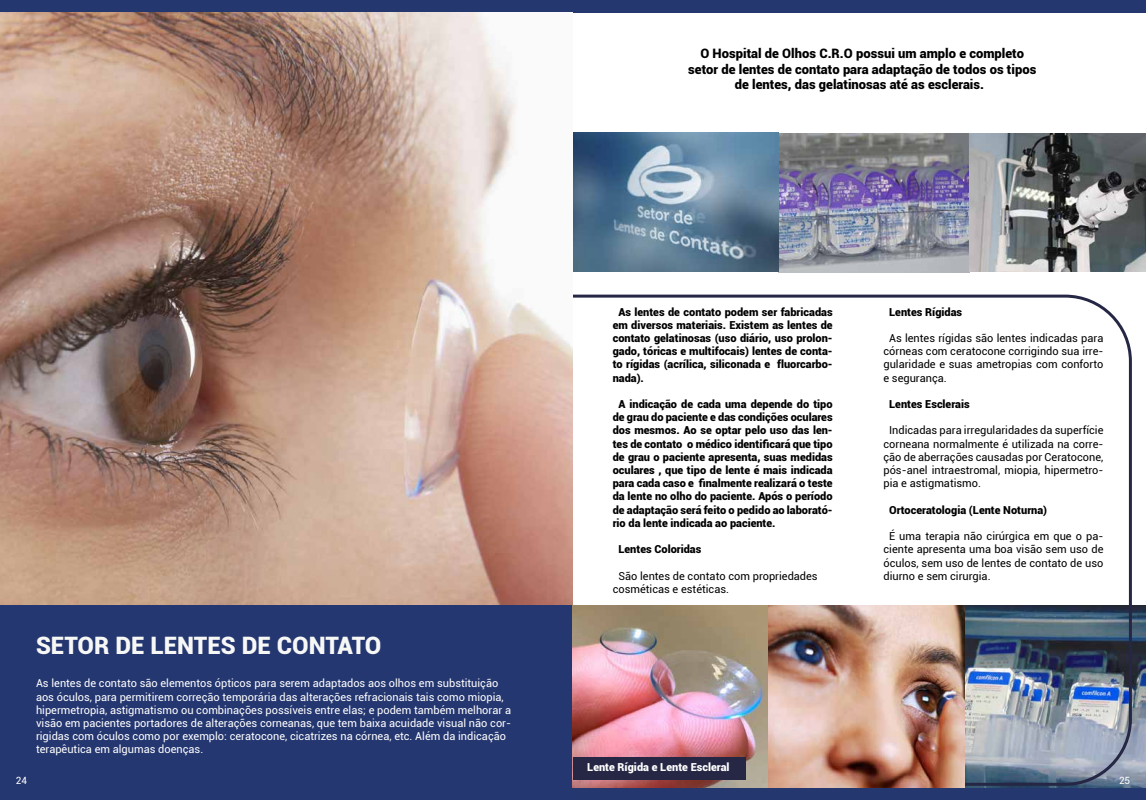
<style>
.page{position:relative;width:1146px;height:800px;background:#fff}
.page>*{position:absolute;margin:0;border:0;box-sizing:border-box;transform-origin:0 0}
.t1{font:900 24px "Roboto";color:#f7f8f6}
.t2{font:900 13px/15.6px "Roboto";color:#000;text-align:center}
.t3{font:900 11px/13.2px "Roboto";color:#000;text-align:justify}
.t4{font:11px/13.2px "Roboto";color:#000;text-align:justify}
.t5{font:11px/13.2px "Roboto";color:#fff}
.t6{font:900 11px "Roboto";color:#fff}
.t7{font:10px "Roboto";color:#fff}
</style>
<div class="page">
<div style="left:0;top:0;width:1145px;height:13px;background:#24386f"></div>
<div style="left:0;top:787px;width:1145px;height:12px;background:#24386f"></div>
<img style="left:964px;top:605px;width:181px;height:182px">
<img style="left:778px;top:133px;width:367px;height:139px">
<svg style="left:969px;top:133px;width:176px;height:138px;background:#797c7e"></svg>
<svg style="left:573px;top:133px;width:205px;height:139px;background:#63829b"></svg>
<img style="left:0;top:13px;width:573px;height:592px">
<div style="left:0;top:605px;width:573px;height:194px;background:#253770"></div>
<img style="left:573px;top:605px;width:195px;height:182px">
<img style="left:768px;top:605px;width:196px;height:182px">
<div style="left:573px;top:757px;width:172px;height:23px;background:#252745"></div>
<p class="t2" style="left:688px;top:45px;width:349px">O Hospital de Olhos C.R.O possui um amplo e completo setor de lentes de contato para adaptação de todos os tipos de lentes, das gelatinosas até as esclerais.</p>
<h1 class="t1" style="left:36px;top:628px;width:347px">SETOR DE LENTES DE CONTATO</h1>
<p class="t5" style="left:36px;top:676px;width:476px">As lentes de contato são elementos ópticos para serem adaptados aos olhos em substituição aos óculos, para permitirem correção temporária das alterações refracionais tais como miopia, hipermetropia, astigmatismo ou combinações possíveis entre elas; e podem também melhorar a visão em pacientes portadores de alterações corneanas, que tem baixa acuidade visual não cor&shy;rigidas com óculos como por exemplo: ceratocone, cicatrizes na córnea, etc. Além da indicação terapêutica em algumas doenças.</p>
<p class="t3" style="left:612px;top:304px;width:221px;text-indent:6px">As lentes de contato podem ser fabricadas em diversos materiais. Existem as lentes de contato gelatinosas (uso diário, uso prolon&shy;gado, tóricas e multifocais) lentes de conta&shy;to rígidas (acrílica, siliconada e fluorcarbo&shy;nada).</p>
<p class="t3" style="left:612px;top:397px;width:221px;text-indent:6px">A indicação de cada uma depende do tipo de grau do paciente e das condições oculares dos mesmos. Ao se optar pelo uso das len&shy;tes de contato o médico identificará que tipo de grau o paciente apresenta, suas medidas oculares , que tipo de lente é mais indicada para cada caso e finalmente realizará o teste da lente no olho do paciente. Após o período de adaptação será feito o pedido ao laborató&shy;rio da lente indicada ao paciente.</p>
<p class="t3" style="left:618px;top:542px;width:85px">Lentes Coloridas</p>
<p class="t4" style="left:612px;top:568px;width:206px;text-indent:6px">São lentes de contato com propriedades cosméticas e estéticas.</p>
<p class="t3" style="left:889px;top:304px;width:75px">Lentes Rígidas</p>
<p class="t4" style="left:883px;top:331px;width:221px;text-indent:6px">As lentes rígidas são lentes indicadas para córneas com ceratocone corrigindo sua irre&shy;gularidade e suas ametropias com conforto e segurança.</p>
<p class="t3" style="left:889px;top:397px;width:82px">Lentes Esclerais</p>
<p class="t4" style="left:883px;top:423px;width:221px;text-indent:6px">Indicadas para irregularidades da superfície corneana normalmente é utilizada na corre&shy;ção de aberrações causadas por Ceratocone, pós-anel intraestromal, miopia, hipermetro&shy;pia e astigmatismo.</p>
<p class="t3" style="left:889px;top:502px;width:159px">Ortoceratologia (Lente Noturna)</p>
<p class="t4" style="left:883px;top:529px;width:221px;text-indent:6px">É uma terapia não cirúrgica em que o pa&shy;ciente apresenta uma boa visão sem uso de óculos, sem uso de lentes de contato de uso diurno e sem cirurgia.</p>
<p class="t6" style="left:587px;top:759px;width:144px">Lente Rígida e Lente Escleral</p>
<p class="t7" style="left:16px;top:773px;width:13px">24</p>
<p class="t7" style="left:1118px;top:773px;width:13px">25</p>
</div>
